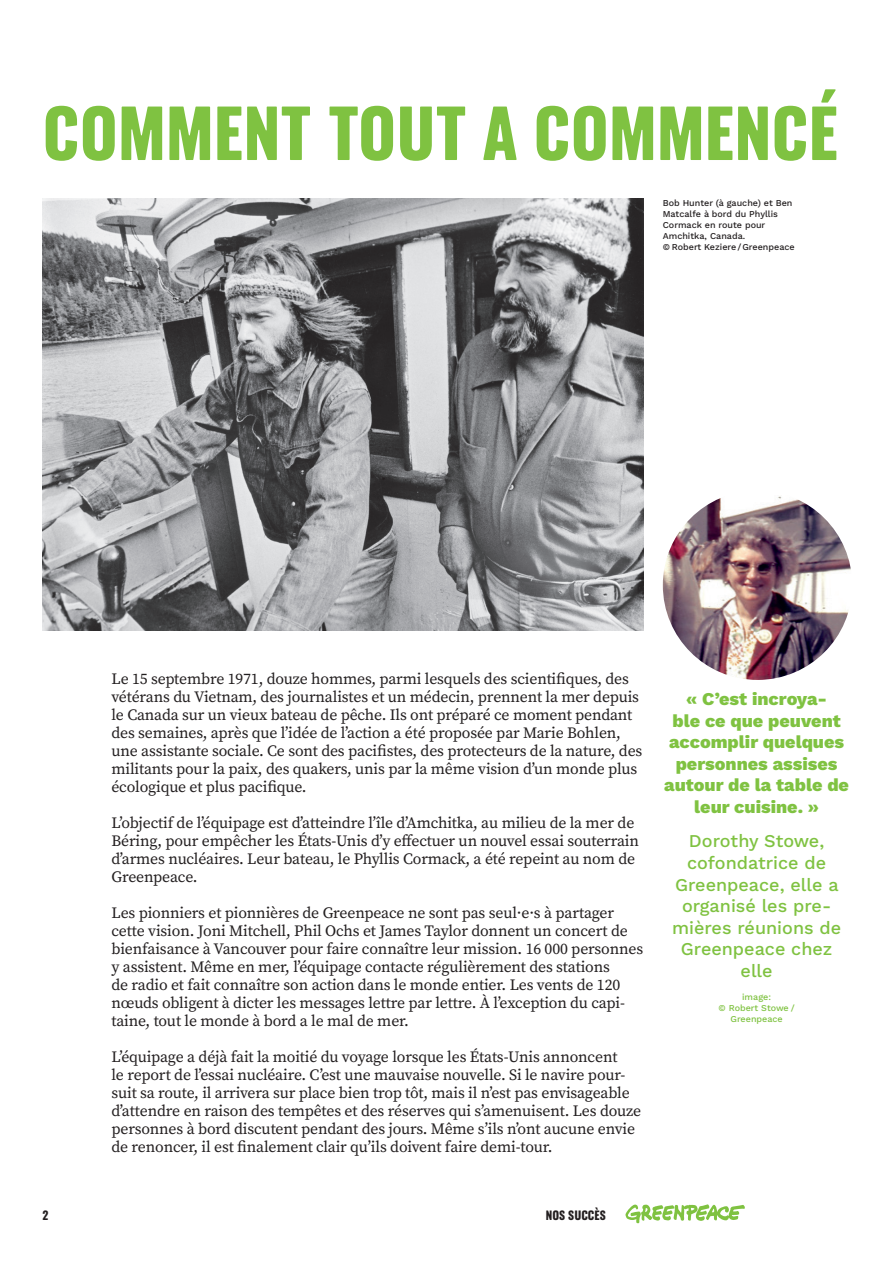
<style>
.page{position:relative;width:893px;height:1263px;background:#fff}
.page>*{position:absolute;margin:0;border:0;box-sizing:border-box;transform-origin:0 0}
.t1{font:66px "Zodiac Sans";color:#7fc241}
.t2{font:18px/21.6px "Work Sans";color:#7fc241;text-align:center}
.t3{font:15.75px/18px "Source Serif Pro";letter-spacing:-.01em;color:#231f20}
.t4{font:11.7px "Zodiac Sans";color:#231f20}
.t5{font:9px/10.8px "Work Sans";color:#231f20}
.t6{font:9px/10.8px "Work Sans";color:#7fc241;text-align:center}
</style>
<div class="page">
<svg style="left:625px;top:1204px;width:120px;height:19px"></svg>
<img style="left:43px;top:198px;width:601px;height:432px">
<img style="left:663px;top:490px;width:189px;height:190px;border-radius:95px">
<h1 class="t1" style="left:43px;top:99px;width:797px">COMMENT TOUT A COMMENCÉ</h1>
<p class="t5" style="left:663px;top:197px;width:133px">Bob Hunter (à gauche) et Ben<br>Matcalfe à bord du Phyllis<br>Cormack en route pour<br>Amchitka, Canada.<br>© Robert Keziere / Greenpeace</p>
<p class="t3" style="left:111px;top:670px;width:532px">Le 15 septembre 1971, douze hommes, parmi lesquels des scientifiques, des vétérans du Vietnam, des journalistes et un médecin, prennent la mer depuis le Canada sur un vieux bateau de pêche. Ils ont préparé ce moment pendant des semaines, après que l’idée de l’action a été proposée par Marie Bohlen, une assistante sociale. Ce sont des pacifistes, des protecteurs de la nature, des militants pour la paix, des quakers, unis par la même vision d’un monde plus écologique et plus pacifique.</p>
<p class="t3" style="left:111px;top:814px;width:529px">L’objectif de l’équipage est d’atteindre l’île d’Amchitka, au milieu de la mer de Béring, pour empêcher les États-Unis d’y effectuer un nouvel essai souterrain d’armes nucléaires. Leur bateau, le Phyllis Cormack, a été repeint au nom de Greenpeace.</p>
<p class="t3" style="left:111px;top:904px;width:533px">Les pionniers et pionnières de Greenpeace ne sont pas seul·e·s à partager cette vision. Joni Mitchell, Phil Ochs et James Taylor donnent un concert de bienfaisance à Vancouver pour faire connaître leur mission. 16 000 personnes y assistent. Même en mer, l’équipage contacte régulièrement des stations<br>de radio et fait connaître son action dans le monde entier. Les vents de 120 nœuds obligent à dicter les messages lettre par lettre. À l’exception du capi&shy;taine, tout le monde à bord a le mal de mer.</p>
<p class="t3" style="left:111px;top:1048px;width:531px">L’équipage a déjà fait la moitié du voyage lorsque les États-Unis annoncent<br>le report de l’essai nucléaire. C’est une mauvaise nouvelle. Si le navire pour&shy;suit sa route, il arrivera sur place bien trop tôt, mais il n’est pas envisageable d’attendre en raison des tempêtes et des réserves qui s’amenuisent. Les douze personnes à bord discutent pendant des jours. Même s’ils n’ont aucune envie de renoncer, il est finalement clair qu’ils doivent faire demi-tour.</p>
<p class="t4" style="left:43px;top:1209px;width:8px">2</p>
<p class="t4" style="left:546px;top:1209px;width:62px">NOS SUCCÈS</p>
<p class="t2" style="left:664px;top:687px;width:186px">« C’est incroya-<br>ble ce que peuvent accomplir quelques personnes assises autour de la table de leur cuisine. »</p>
<p class="t2" style="left:672px;top:830px;width:171px">Dorothy Stowe, cofondatrice de<br>Greenpeace, elle a organisé les pre&shy;mières réunions de<br>Greenpeace chez elle</p>
<p class="t6" style="left:719px;top:992px;width:78px">image:<br>© Robert Stowe /<br>Greenpeace</p>
</div>
